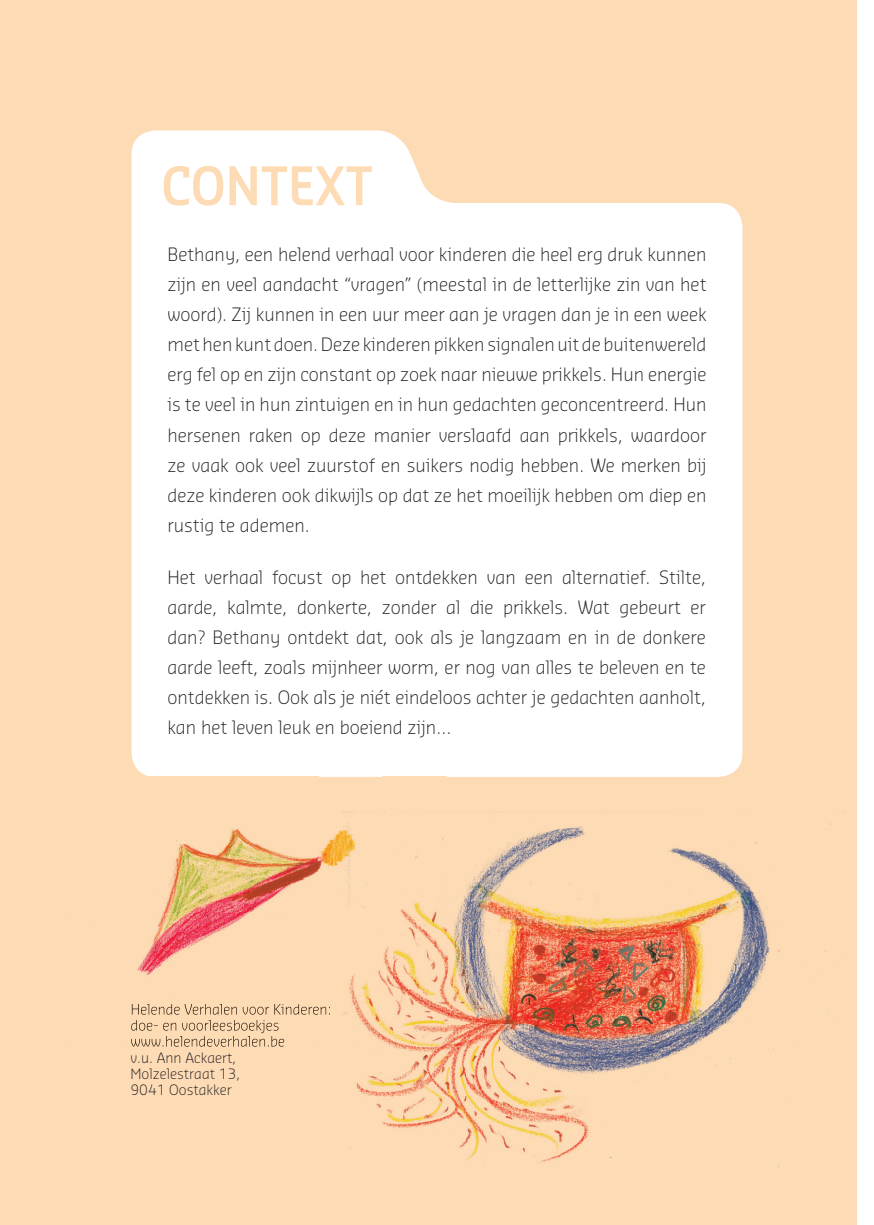
<style>
.page{position:relative;width:874px;height:1225px;background:#fff}
.page>*{position:absolute;margin:0;border:0;box-sizing:border-box;transform-origin:0 0}
.t1{font:600 51.8px "Sansa Con Std";color:#fddbb5}
.t2{font:300 18px/30px "Sansa";color:#231f20;text-align:justify}
.t3{font:300 14px/16px "Sansa";color:#231f20}
</style>
<div class="page">
<div style="left:0;top:0;width:856px;height:1225px;background:#fddbb5"></div>
<div style="left:131px;top:130px;width:611px;height:647px;background:#fff"></div>
<img style="left:446px;top:811px;width:396px;height:214px">
<img style="left:350px;top:1048px;width:53px;height:100px">
<img style="left:403px;top:1025px;width:376px;height:142px">
<img style="left:176px;top:829px;width:164px;height:15px">
<img style="left:90px;top:844px;width:250px;height:203px">
<img style="left:340px;top:822px;width:106px;height:226px">
<img style="left:132px;top:1004px;width:199px;height:10px">
<img style="left:131px;top:1020px;width:147px;height:13px">
<img style="left:131px;top:1036px;width:153px;height:10px">
<h1 class="t1" style="left:162px;top:151px;width:212px">CONTEXT</h1>
<p class="t2" style="left:167px;top:239px;width:540px">Bethany, een helend verhaal voor kinderen die heel erg druk kunnen zijn en veel aandacht “vragen” (meestal in de letterlijke zin van het woord). Zij kunnen in een uur meer aan je vragen dan je in een week met hen kunt doen. Deze kinderen pikken signalen uit de buitenwereld erg fel op en zijn constant op zoek naar nieuwe prikkels. Hun energie is te veel in hun zintuigen en in hun gedachten geconcentreerd. Hun hersenen raken op deze manier verslaafd aan prikkels, waardoor ze vaak ook veel zuurstof en suikers nodig hebben. We merken bij deze kinderen ook dikwijls op dat ze het moeilijk hebben om diep en rustig te ademen.</p>
<p class="t2" style="left:167px;top:562px;width:540px">Het verhaal focust op het ontdekken van een alternatief. Stilte, aarde, kalmte, donkerte, zonder al die prikkels. Wat gebeurt er dan? Bethany ontdekt dat, ook als je langzaam en in de donkere aarde leeft, zoals mijnheer worm, er nog van alles te beleven en te ontdekken is. Ook als je niét eindeloos achter je gedachten aanholt, kan het leven leuk en boeiend zijn…</p>
<p class="t3" style="left:130px;top:1049px;width:111px">v.u. Ann Ackaert,<br>Molzelestraat 13,<br>9041 Oostakker</p>
</div>
